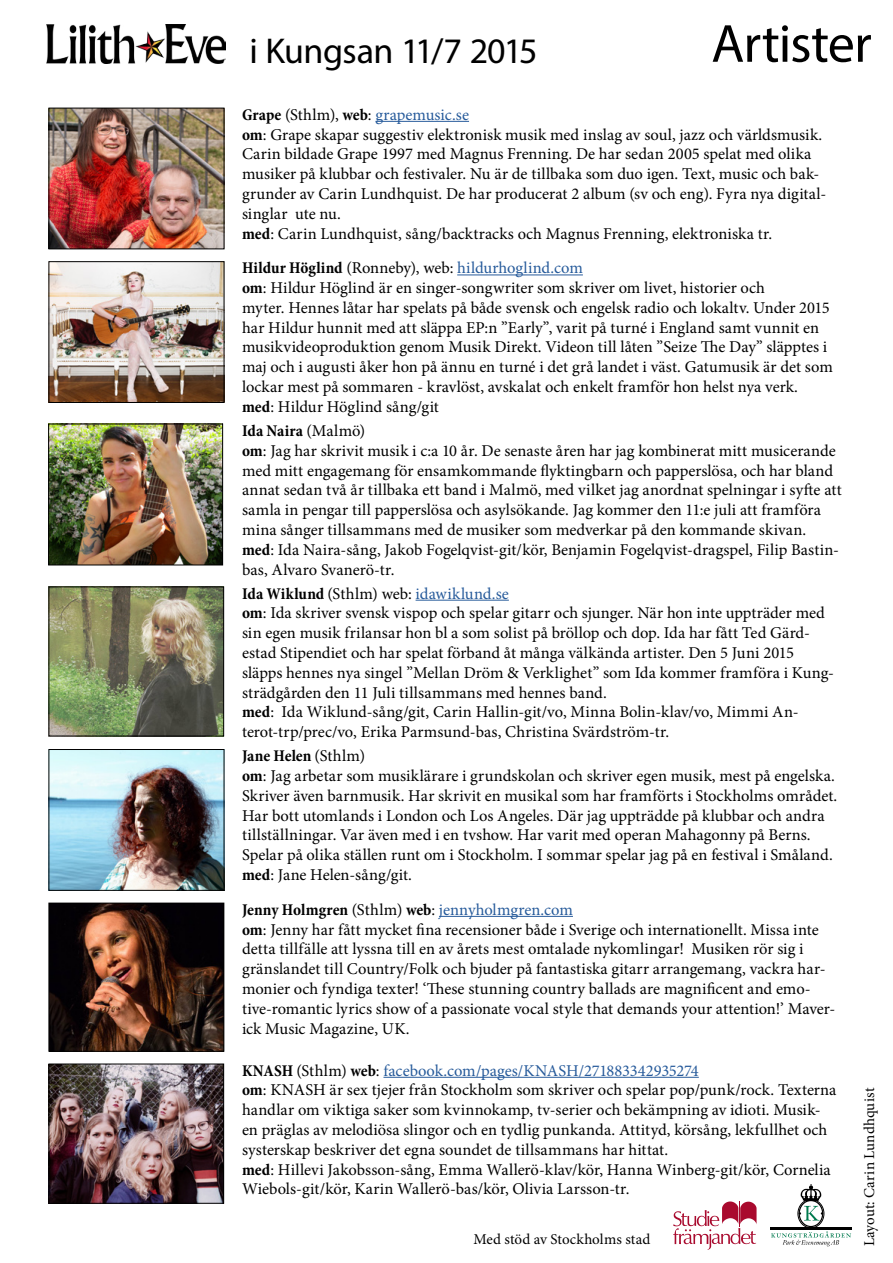
<style>
.page{position:relative;width:893px;height:1263px;background:#fff}
.page>*{position:absolute;margin:0;border:0;box-sizing:border-box;transform-origin:0 0}
.t1{font:54px "Myriad Pro";letter-spacing:-.02em;color:#000}
.t2{font:36px "Myriad Pro";letter-spacing:-.02em;color:#000}
.t3{font:16.5px/19.8px "Minion Pro";color:#000}
.t4{font:15px "Minion Pro";letter-spacing:.005em;color:#000}
.s1{font-weight:700;font-stretch:condensed}
.s2{color:#275b9b}
</style>
<div class="page">
<svg style="left:673px;top:1201px;width:84px;height:49px"></svg>
<img style="left:46px;top:25px;width:179px;height:38px">
<div style="left:798px;top:1199px;width:26px;height:29px;border:1px solid #000;border-radius:50%"></div>
<div style="left:799px;top:1200px;width:24px;height:27px;border:1px solid #000;border-radius:50%"></div>
<svg style="left:799px;top:1184px;width:24px;height:36px"></svg>
<hr style="left:770px;top:1228px;width:82px;height:1px;background:#000">
<hr style="left:770px;top:1230px;width:82px;height:1px;background:#000">
<svg style="left:771px;top:1231px;width:80px;height:15px"></svg>
<img style="left:51px;top:110px;width:171px;height:137px">
<hr style="left:375px;top:121px;width:94px;height:1px;background:#275b9b">
<img style="left:51px;top:263px;width:171px;height:138px">
<div style="left:49px;top:261px;width:175px;height:142px;border:1px solid #000"></div>
<hr style="left:457px;top:274px;width:126px;height:1px;background:#275b9b">
<img style="left:51px;top:426px;width:170px;height:137px">
<div style="left:49px;top:424px;width:174px;height:141px;border:1px solid #000"></div>
<img style="left:51px;top:588px;width:171px;height:146px">
<div style="left:49px;top:586px;width:175px;height:150px;border:1px solid #000"></div>
<hr style="left:416px;top:600px;width:93px;height:1px;background:#275b9b">
<img style="left:51px;top:751px;width:171px;height:138px">
<div style="left:49px;top:749px;width:175px;height:142px;border:1px solid #000"></div>
<img style="left:51px;top:905px;width:171px;height:145px">
<div style="left:49px;top:903px;width:175px;height:149px;border:1px solid #000"></div>
<hr style="left:439px;top:916px;width:134px;height:1px;background:#275b9b">
<img style="left:51px;top:1066px;width:171px;height:136px">
<div style="left:49px;top:1064px;width:175px;height:140px;border:1px solid #000"></div>
<hr style="left:383px;top:1077px;width:316px;height:1px;background:#275b9b">
<h2 class="t2" style="left:249px;top:29px;width:290px">i Kungsan 11/7 2015</h2>
<h1 class="t1" style="left:711px;top:10px;width:162px">Artister</h1>
<p class="t3" style="left:242px;top:105px;width:586px"><span class="s1">Grape</span> (Sthlm), <span class="s1">web</span>: <span class="s2">grapemusic.se<br></span><span class="s1">om</span>: Grape skapar suggestiv elektronisk musik med inslag av soul, jazz och världsmusik.<br>Carin bildade Grape 1997 med Magnus Frenning. De har sedan 2005 spelat med olika musiker på klubbar och festivaler. Nu är de tillbaka som duo igen. Text, music och bak&shy;grunder av Carin Lundhquist. De har producerat 2 album (sv och eng). Fyra nya digital&shy;singlar ute nu.<br><span class="s1">med</span>: Carin Lundhquist, sång/backtracks och Magnus Frenning, elektroniska tr.</p>
<p class="t3" style="left:242px;top:258px;width:592px"><span class="s1">Hildur Höglind</span> (Ronneby), web: <span class="s2">hildurhoglind.com<br></span><span class="s1">om</span>: Hildur Höglind är en singer-songwriter som skriver om livet, historier och<br>myter. Hennes låtar har spelats på både svensk och engelsk radio och lokaltv. Under 2015 har Hildur hunnit med att släppa EP:n ”Early”, varit på turné i England samt vunnit en musikvideoproduktion genom Musik Direkt. Videon till låten ”Seize The Day” släpptes i maj och i augusti åker hon på ännu en turné i det grå landet i väst. Gatumusik är det som lockar mest på sommaren - kravlöst, avskalat och enkelt framför hon helst nya verk. <span class="s1">med</span>: Hildur Höglind sång/git</p>
<p class="t3" style="left:242px;top:421px;width:601px"><span class="s1">Ida Naira</span> (Malmö)<br><span class="s1">om</span>: Jag har skrivit musik i c:a 10 år. De senaste åren har jag kombinerat mitt musicerande med mitt engagemang för ensamkommande flyktingbarn och papperslösa, och har bland annat sedan två år tillbaka ett band i Malmö, med vilket jag anordnat spelningar i syfte att samla in pengar till papperslösa och asylsökande. Jag kommer den 11:e juli att framföra mina sånger tillsammans med de musiker som medverkar på den kommande skivan. <span class="s1">med</span>: Ida Naira-sång, Jakob Fogelqvist-git/kör, Benjamin Fogelqvist-dragspel, Filip Bastin&shy;bas, Alvaro Svanerö-tr.</p>
<p class="t3" style="left:242px;top:583px;width:593px"><span class="s1">Ida Wiklund</span> (Sthlm) web: <span class="s2">idawiklund.se<br></span><span class="s1">om</span>: Ida skriver svensk vispop och spelar gitarr och sjunger. När hon inte uppträder med sin egen musik frilansar hon bl a som solist på bröllop och dop. Ida har fått Ted Gärd&shy;estad Stipendiet och har spelat förband åt många välkända artister. Den 5 Juni 2015 släpps hennes nya singel ”Mellan Dröm &amp; Verklighet” som Ida kommer framföra i Kung&shy;strädgården den 11 Juli tillsammans med hennes band.<br><span class="s1">med</span>: Ida Wiklund-sång/git, Carin Hallin-git/vo, Minna Bolin-klav/vo, Mimmi An&shy;terot-trp/prec/vo, Erika Parmsund-bas, Christina Svärdström-tr.</p>
<p class="t3" style="left:242px;top:746px;width:597px"><span class="s1">Jane Helen</span> (Sthlm)<br><span class="s1">om</span>: Jag arbetar som musiklärare i grundskolan och skriver egen musik, mest på engelska.<br>Skriver även barnmusik. Har skrivit en musikal som har framförts i Stockholms området.<br>Har bott utomlands i London och Los Angeles. Där jag uppträdde på klubbar och andra tillställningar. Var även med i en tvshow. Har varit med operan Mahagonny på Berns.<br>Spelar på olika ställen runt om i Stockholm. I sommar spelar jag på en festival i Småland. <span class="s1">med</span>: Jane Helen-sång/git.</p>
<p class="t3" style="left:242px;top:900px;width:595px"><span class="s1">Jenny Holmgren</span> (Sthlm) <span class="s1">web</span>: <span class="s2">jennyholmgren.com<br></span><span class="s1">om</span>: Jenny har fått mycket fina recensioner både i Sverige och internationellt. Missa inte detta tillfälle att lyssna till en av årets mest omtalade nykomlingar! Musiken rör sig i gränslandet till Country/Folk och bjuder på fantastiska gitarr arrangemang, vackra har&shy;monier och fyndiga texter! ‘These stunning country ballads are magnificent and emo&shy;tive-romantic lyrics show of a passionate vocal style that demands your attention!’ Maver&shy;ick Music Magazine, UK.</p>
<p class="t3" style="left:242px;top:1060px;width:596px"><span class="s1">KNASH</span> (Sthlm) <span class="s1">web</span>: <span class="s2">facebook.com/pages/KNASH/271883342935274<br></span><span class="s1">om</span>: KNASH är sex tjejer från Stockholm som skriver och spelar pop/punk/rock. Texterna handlar om viktiga saker som kvinnokamp, tv-serier och bekämpning av idioti. Musik&shy;en präglas av melodiösa slingor och en tydlig punkanda. Attityd, körsång, lekfullhet och systerskap beskriver det egna soundet de tillsammans har hittat.<br><span class="s1">med</span>: Hillevi Jakobsson-sång, Emma Wallerö-klav/kör, Hanna Winberg-git/kör, Cornelia Wiebols-git/kör, Karin Wallerö-bas/kör, Olivia Larsson-tr.</p>
<p class="t4" style="left:473px;top:1229px;width:178px">Med stöd av Stockholms stad</p>
<p class="t4" style="left:859px;top:1246px;width:160px;rotate:-90deg">Layout: Carin Lundhquist</p>
</div>
